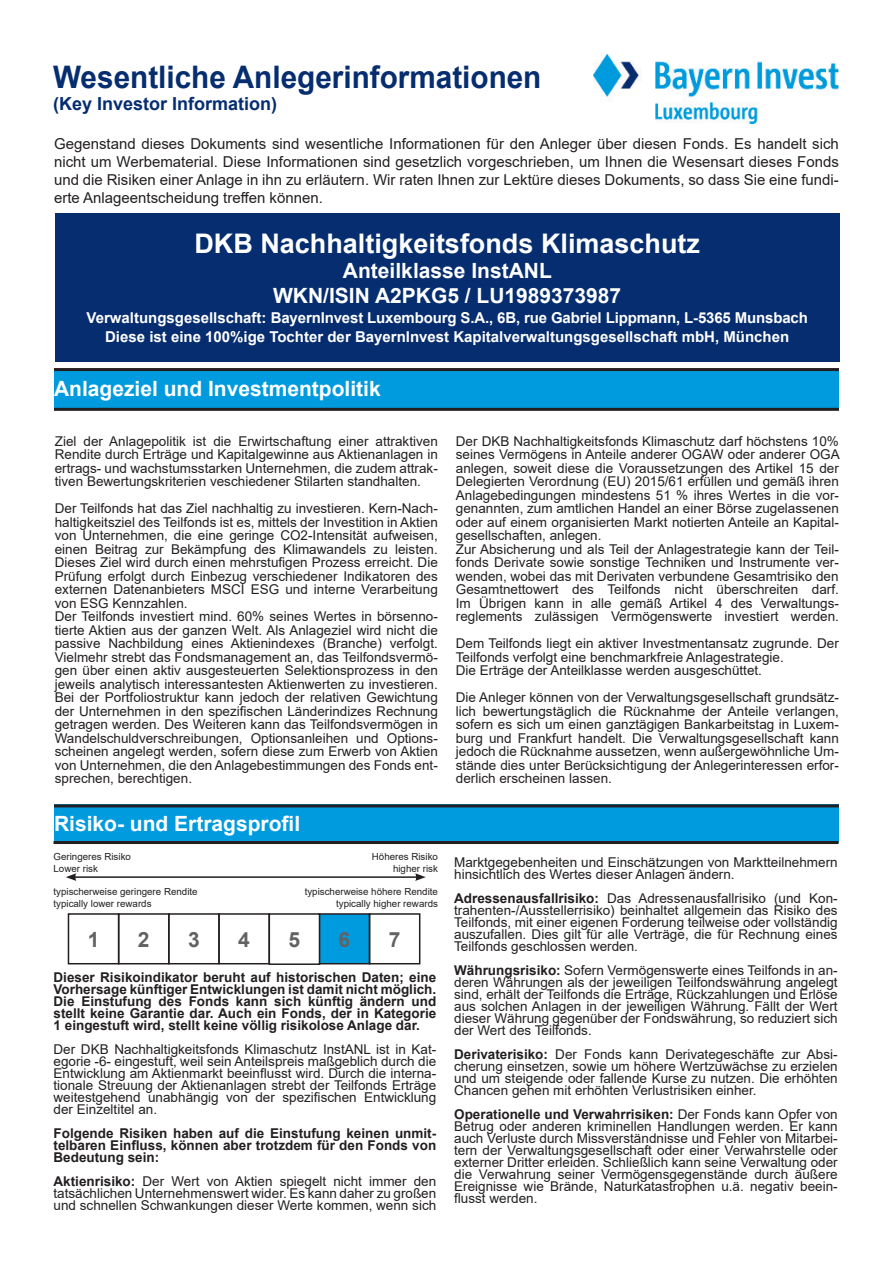
<style>
.page{position:relative;width:893px;height:1263px;background:#fff}
.page>*{position:absolute;margin:0;border:0;box-sizing:border-box;transform-origin:0 0}
.t1{font:700 31.05px "Arial";color:#052d6f;scale:.96 1}
.t2{font:700 27px "Arial";color:#fff}
.t3{font:700 21px "Arial";color:#fff}
.t4{font:700 21px "Arial";color:#626265}
.t5{font:700 18px "Arial";color:#052d6f}
.t6{font:15px/18px "Arial";color:#231f20;text-align:justify}
.t7{font:700 15px/19.5px "Arial";color:#fff;text-align:center}
.Copy{font:13.5px/13.5px "Arial";color:#231f20;text-align:justify}
.t8{font:700 13.5px/12px "Arial";color:#231f20;text-align:justify}
.t9{font:9.75px "Arial";color:#231f20}
.s1{font-weight:700}
</style>
<div class="page">
<div style="left:55px;top:213px;width:785px;height:149px;background:#052d6f"></div>
<div style="left:54px;top:370px;width:785px;height:38px;background:#009bde"></div>
<div style="left:54px;top:804px;width:785px;height:38px;background:#009bde"></div>
<hr style="left:74px;top:876px;width:343px;height:2px;background:#231f20">
<svg style="left:66px;top:873px;width:10px;height:8px"></svg>
<svg style="left:415px;top:873px;width:11px;height:8px"></svg>
<div style="left:68px;top:913px;width:51px;height:51px;border:2px solid #231f20"></div>
<div style="left:118px;top:913px;width:52px;height:51px;border:2px solid #231f20"></div>
<div style="left:168px;top:913px;width:52px;height:51px;border:2px solid #231f20"></div>
<div style="left:218px;top:913px;width:52px;height:51px;border:2px solid #231f20"></div>
<div style="left:319px;top:914px;width:51px;height:50px;background:#009bde"></div>
<div style="left:319px;top:913px;width:51px;height:51px;border:2px solid #231f20"></div>
<div style="left:369px;top:913px;width:51px;height:51px;border:2px solid #231f20"></div>
<hr style="left:54px;top:368px;width:785px;height:3px;background:#231f20">
<hr style="left:54px;top:408px;width:785px;height:3px;background:#231f20">
<hr style="left:54px;top:841px;width:784px;height:3px;background:#231f20">
<hr style="left:54px;top:804px;width:785px;height:3px;background:#231f20">
<div style="left:269px;top:913px;width:51px;height:52px;border:2px solid #231f20"></div>
<img style="left:594px;top:54px;width:245px;height:70px">
<p class="t1" style="left:53px;top:55px;width:510px">Wesentliche Anlegerinformationen</p>
<p class="t5" style="left:53px;top:91px;width:226px">(Key Investor Information)</p>
<p class="t6" style="left:54px;top:135px;width:786px">Gegenstand dieses Dokuments sind wesentliche Informationen für den Anleger über diesen Fonds. Es handelt sich nicht um Werbematerial. Diese Informationen sind gesetzlich vorgeschrieben, um Ihnen die Wesensart dieses Fonds und die Risiken einer Anlage in ihn zu erläutern. Wir raten Ihnen zur Lektüre dieses Dokuments, so dass Sie eine fundi&shy;erte Anlageentscheidung treffen können.</p>
<p class="t2" style="left:194px;top:224px;width:507px">DKB Nachhaltigkeitsfonds Klimaschutz</p>
<p class="t3" style="left:343px;top:256px;width:210px">Anteilklasse InstANL</p>
<p class="t3" style="left:273px;top:281px;width:350px">WKN/ISIN A2PKG5 / LU1989373987</p>
<p class="t7" style="left:87px;top:308px;width:723px">Verwaltungsgesellschaft: BayernInvest Luxembourg S.A., 6B, rue Gabriel Lippmann, L-5365 Munsbach<br>Diese ist eine 100%ige Tochter der BayernInvest Kapitalverwaltungsgesellschaft mbH, München</p>
<p class="t3" style="left:54px;top:374px;width:328px">Anlageziel und Investmentpolitik</p>
<p class="Copy" style="left:55px;top:434px;width:385px">Ziel der Anlagepolitik ist die Erwirtschaftung einer attraktiven Rendite durch Erträge und Kapitalgewinne aus Aktienanlagen in ertrags- und wachstumsstarken Unternehmen, die zudem attrak&shy;tiven Bewertungskriterien veschiedener Stilarten standhalten.</p>
<p class="Copy" style="left:55px;top:501px;width:385px">Der Teilfonds hat das Ziel nachhaltig zu investieren. Kern-Nach&shy;haltigkeitsziel des Teilfonds ist es, mittels der Investition in Aktien von Unternehmen, die eine geringe CO2-Intensität aufweisen, einen Beitrag zur Bekämpfung des Klimawandels zu leisten.<br>Dieses Ziel wird durch einen mehrstufigen Prozess erreicht. Die Prüfung erfolgt durch Einbezug verschiedener Indikatoren des externen Datenanbieters MSCI ESG und interne Verarbeitung von ESG Kennzahlen.</p>
<p class="Copy" style="left:55px;top:609px;width:385px">Der Teilfonds investiert mind. 60% seines Wertes in börsenno&shy;tierte Aktien aus der ganzen Welt. Als Anlageziel wird nicht die passive Nachbildung eines Aktienindexes (Branche) verfolgt.<br>Vielmehr strebt das Fondsmanagement an, das Teilfondsvermö&shy;gen über einen aktiv ausgesteuerten Selektionsprozess in den jeweils analytisch interessantesten Aktienwerten zu investieren.<br>Bei der Portfoliostruktur kann jedoch der relativen Gewichtung der Unternehmen in den spezifischen Länderindizes Rechnung getragen werden. Des Weiteren kann das Teilfondsvermögen in Wandelschuldverschreibungen, Optionsanleihen und Options&shy;scheinen angelegt werden, sofern diese zum Erwerb von Aktien von Unternehmen, die den Anlagebestimmungen des Fonds ent&shy;sprechen, berechtigen.</p>
<p class="Copy" style="left:456px;top:434px;width:385px">Der DKB Nachhaltigkeitsfonds Klimaschutz darf höchstens 10% seines Vermögens in Anteile anderer OGAW oder anderer OGA anlegen, soweit diese die Voraussetzungen des Artikel 15 der Delegierten Verordnung (EU) 2015/61 erfüllen und gemäß ihren Anlagebedingungen mindestens 51 % ihres Wertes in die vor&shy;genannten, zum amtlichen Handel an einer Börse zugelassenen oder auf einem organisierten Markt notierten Anteile an Kapital&shy;gesellschaften, anlegen.</p>
<p class="Copy" style="left:456px;top:542px;width:385px">Zur Absicherung und als Teil der Anlagestrategie kann der Teil&shy;fonds Derivate sowie sonstige Techniken und Instrumente ver&shy;wenden, wobei das mit Derivaten verbundene Gesamtrisiko den</p>
<p class="Copy" style="left:456px;top:582px;width:385px">Gesamtnettowert des Teilfonds nicht überschreiten darf.<br>Im Übrigen kann in alle gemäß Artikel 4 des Verwaltungs&shy;reglements zulässigen Vermögenswerte investiert werden.</p>
<p class="Copy" style="left:456px;top:636px;width:385px">Dem Teilfonds liegt ein aktiver Investmentansatz zugrunde. Der<br>Teilfonds verfolgt eine benchmarkfreie Anlagestrategie.</p>
<p class="Copy" style="left:456px;top:663px;width:308px">Die Erträge der Anteilklasse werden ausgeschüttet.</p>
<p class="Copy" style="left:456px;top:690px;width:385px">Die Anleger können von der Verwaltungsgesellschaft grundsätz&shy;lich bewertungstäglich die Rücknahme der Anteile verlangen, sofern es sich um einen ganztägigen Bankarbeitstag in Luxem&shy;burg und Frankfurt handelt. Die Verwaltungsgesellschaft kann jedoch die Rücknahme aussetzen, wenn außergewöhnliche Um&shy;stände dies unter Berücksichtigung der Anlegerinteressen erfor&shy;derlich erscheinen lassen.</p>
<p class="t3" style="left:54px;top:809px;width:248px">Risiko- und Ertragsprofil</p>
<p class="t9" style="left:53px;top:850px;width:79px">Geringeres Risiko</p>
<p class="t9" style="left:53px;top:862px;width:46px">Lower risk</p>
<p class="t9" style="left:53px;top:885px;width:146px">typischerweise geringere Rendite</p>
<p class="t9" style="left:53px;top:897px;width:100px">typically lower rewards</p>
<p class="t9" style="left:372px;top:850px;width:68px">Höheres Risiko</p>
<p class="t9" style="left:393px;top:862px;width:46px">higher risk</p>
<p class="t9" style="left:305px;top:885px;width:135px">typischerweise höhere Rendite</p>
<p class="t9" style="left:336px;top:897px;width:103px">typically higher rewards</p>
<p class="t4" style="left:88px;top:924px;width:13px">1</p>
<p class="t4" style="left:138px;top:924px;width:13px">2</p>
<p class="t4" style="left:188px;top:924px;width:13px">3</p>
<p class="t4" style="left:238px;top:924px;width:13px">4</p>
<p class="t4" style="left:289px;top:924px;width:13px">5</p>
<p class="t4" style="left:339px;top:924px;width:13px">6</p>
<p class="t4" style="left:389px;top:924px;width:13px">7</p>
<p class="t8" style="left:54px;top:971px;width:384px">Dieser Risikoindikator beruht auf historischen Daten; eine Vorhersage künftiger Entwicklungen ist damit nicht möglich.<br>Die Einstufung des Fonds kann sich künftig ändern und stellt keine Garantie dar. Auch ein Fonds, der in Kategorie 1 eingestuft wird, stellt keine völlig risikolose Anlage dar.</p>
<p class="Copy" style="left:54px;top:1043px;width:384px;line-height:12px">Der DKB Nachhaltigkeitsfonds Klimaschutz InstANL ist in Kat&shy;egorie -6- eingestuft, weil sein Anteilspreis maßgeblich durch die Entwicklung am Aktienmarkt beeinflusst wird. Durch die interna&shy;tionale Streuung der Aktienanlagen strebt der Teilfonds Erträge weitestgehend unabhängig von der spezifischen Entwicklung der Einzeltitel an.</p>
<p class="t8" style="left:54px;top:1127px;width:384px">Folgende Risiken haben auf die Einstufung keinen unmit&shy;telbaren Einfluss, können aber trotzdem für den Fonds von Bedeutung sein:</p>
<p class="Copy" style="left:54px;top:1175px;width:384px;line-height:12px"><span class="s1">Aktienrisiko:</span> Der Wert von Aktien spiegelt nicht immer den tatsächlichen Unternehmenswert wider. Es kann daher zu großen und schnellen Schwankungen dieser Werte kommen, wenn sich</p>
<p class="Copy" style="left:454px;top:856px;width:385px;line-height:12px">Marktgegebenheiten und Einschätzungen von Marktteilnehmern hinsichtlich des Wertes dieser Anlagen ändern.</p>
<p class="Copy" style="left:454px;top:892px;width:385px;line-height:12px"><span class="s1">Adressenausfallrisiko:</span> Das Adressenausfallrisiko (und Kon&shy;trahenten-/Ausstellerrisiko) beinhaltet allgemein das Risiko des Teilfonds, mit einer eigenen Forderung teilweise oder vollständig auszufallen. Dies gilt für alle Verträge, die für Rechnung eines Teilfonds geschlossen werden.</p>
<p class="Copy" style="left:454px;top:964px;width:385px;line-height:12px"><span class="s1">Währungsrisiko:</span> Sofern Vermögenswerte eines Teilfonds in an&shy;deren Währungen als der jeweiligen Teilfondswährung angelegt sind, erhält der Teilfonds die Erträge, Rückzahlungen und Erlöse aus solchen Anlagen in der jeweiligen Währung. Fällt der Wert dieser Währung gegenüber der Fondswährung, so reduziert sich der Wert des Teilfonds.</p>
<p class="Copy" style="left:454px;top:1048px;width:385px;line-height:12px"><span class="s1">Derivaterisiko:</span> Der Fonds kann Derivategeschäfte zur Absi&shy;cherung einsetzen, sowie um höhere Wertzuwächse zu erzielen und um steigende oder fallende Kurse zu nutzen. Die erhöhten Chancen gehen mit erhöhten Verlustrisiken einher.</p>
<p class="Copy" style="left:454px;top:1108px;width:385px;line-height:12px"><span class="s1">Operationelle und Verwahrrisiken:</span> Der Fonds kann Opfer von Betrug oder anderen kriminellen Handlungen werden. Er kann auch Verluste durch Missverständnisse und Fehler von Mitarbei&shy;tern der Verwaltungsgesellschaft oder einer Verwahrstelle oder externer Dritter erleiden. Schließlich kann seine Verwaltung oder die Verwahrung seiner Vermögensgegenstände durch äußere Ereignisse wie Brände, Naturkatastrophen u.ä. negativ beein&shy;flusst werden.</p>
</div>
